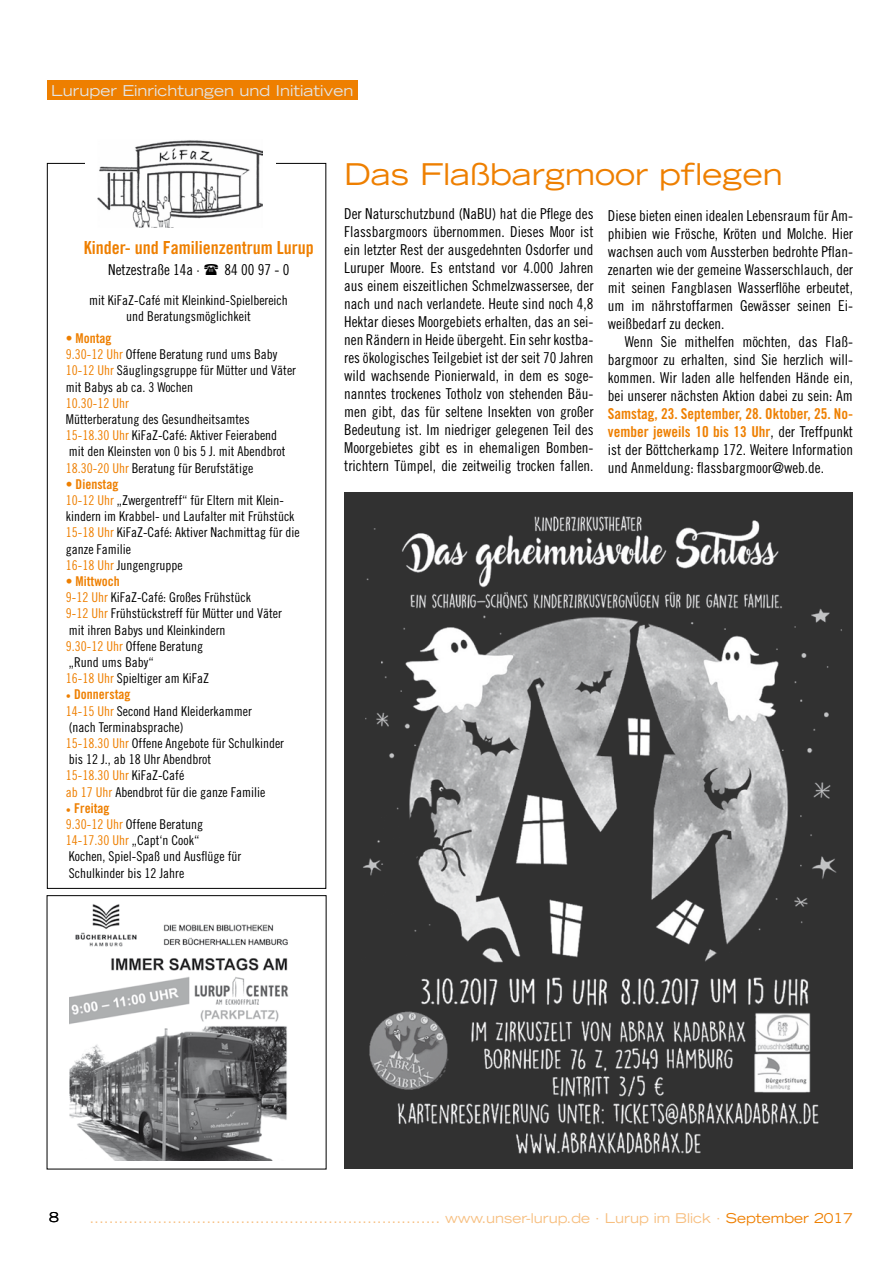
<style>
.page{position:relative;width:893px;height:1263px;background:#fff}
.page>*{position:absolute;margin:0;border:0;box-sizing:border-box;transform-origin:0 0}
.t1{font:expanded 30px "Trade Gothic LH";color:#ee7f00}
.t2{font:18px "Trade Gothic Bold Cond Twenty";color:#ee7f00}
.t3{font:15px/18px "Trade Gothic Cond Eighteen";color:#000;text-align:justify}
.t4{font:15px/18px "Trade Gothic Bold Cond Twenty";color:#ee7f00}
.t5{font:expanded 15px "Trade Gothic LH";color:#e3e4e4}
.t6{font:13.5px/16.2px "Trade Gothic Cond Eighteen";color:#000}
.t7{font:expanded 13.5px "Trade Gothic LH";color:#f7bf80}
.t8{font:13.5px "Trade Gothic Bold Cond Twenty";color:#ee7f00}
.t9{font:13.5px "Trade Gothic Cond Eighteen";color:#ee7f00}
.t10{font:expanded 13.5px "Trade Gothic LH";color:#000}
.s1{color:#ee7f00}
.s2{font-family:"Trade Gothic Cond Eighteen"}
.s3{font-family:"Minion Pro"}
.s4{font-family:"Trade Gothic Cond Eighteen";color:#000}
</style>
<div class="page">
<div style="left:47px;top:81px;width:311px;height:19px;background:#ee7f00"></div>
<img style="left:98px;top:140px;width:164px;height:88px">
<img style="left:344px;top:492px;width:508px;height:677px">
<img style="left:70px;top:904px;width:219px;height:256px">
<p class="t5" style="left:51px;top:80px;width:304px">Luruper Einrichtungen und Initiativen</p>
<p class="t2" style="left:84px;top:236px;width:231px">Kinder- und Familienzentrum Lurup</p>
<p class="t3" style="left:108px;top:260px;width:93px">Netzestraße 14a ·</p>
<p class="t3" style="left:224px;top:260px;width:66px">84 00 97 - 0</p>
<p class="t6" style="left:89px;top:291px;width:200px;text-align:center">mit KiFaZ-Café mit Kleinkind-Spielbereich und Beratungsmöglichkeit</p>
<p class="t8" style="left:66px;top:330px;width:47px">• Montag</p>
<p class="t6" style="left:66px;top:346px;width:232px"><span class="s1">9.30-12 Uhr</span> Offene Beratung rund ums Baby<br><span class="s1">10-12 Uhr</span> Säuglingsgruppe für Mütter und Väter mit Babys ab ca. 3 Wochen</p>
<p class="t9" style="left:66px;top:395px;width:64px">10.30-12 Uhr</p>
<p class="t6" style="left:66px;top:411px;width:221px">Mütterberatung des Gesundheitsamtes <span class="s1">15-18.30 Uhr</span> KiFaZ-Café: Aktiver Feierabend mit den Kleinsten von 0 bis 5 J. mit Abendbrot <span class="s1">18.30-20 Uhr</span> Beratung für Berufstätige</p>
<p class="t8" style="left:66px;top:476px;width:54px"><span class="s2">•</span> Dienstag</p>
<p class="t6" style="left:66px;top:492px;width:235px"><span class="s1">10-12 Uhr</span> „Zwergentreff“ für Eltern mit Klein&shy;kindern im Krabbel- und Laufalter mit Frühstück <span class="s1">15-18 Uhr</span> KiFaZ-Café: Aktiver Nachmittag für die ganze Familie<br><span class="s1">16-18 Uhr</span> Jungengruppe</p>
<p class="t8" style="left:66px;top:573px;width:55px">• Mittwoch</p>
<p class="t6" style="left:66px;top:589px;width:217px"><span class="s1">9-12 Uhr</span> KiFaZ-Café: Großes Frühstück<br><span class="s1">9-12 Uhr</span> Frühstückstreff für Mütter und Väter mit ihren Babys und Kleinkindern<br><span class="s1">9.30-12 Uhr</span> Offene Beratung<br>„Rund ums Baby“<br><span class="s1">16-18 Uhr</span> Spieltiger am KiFaZ</p>
<p class="t8" style="left:66px;top:686px;width:66px"><span class="s3">•</span> Donnerstag</p>
<p class="t6" style="left:66px;top:702px;width:220px"><span class="s1">14-15 Uhr</span> Second Hand Kleiderkammer<br>(nach Terminabsprache)<br><span class="s1">15-18.30 Uhr</span> Offene Angebote für Schulkinder bis 12 J., ab 18 Uhr Abendbrot<br><span class="s1">15-18.30 Uhr</span> KiFaZ-Café<br><span class="s1">ab 17 Uhr</span> Abendbrot für die ganze Familie</p>
<p class="t8" style="left:66px;top:800px;width:45px"><span class="s3">•</span> Freitag</p>
<p class="t6" style="left:66px;top:816px;width:177px"><span class="s1">9.30-12 Uhr</span> Offene Beratung<br><span class="s1">14-17.30 Uhr</span> „Capt‘n Cook“<br>Kochen, Spiel-Spaß und Ausflüge für<br>Schulkinder bis 12 Jahre</p>
<h1 class="t1" style="left:344px;top:154px;width:440px">Das Flaßbargmoor pflegen</h1>
<p class="t3" style="left:344px;top:204px;width:251px">Der Naturschutzbund (NaBU) hat die Pflege des Flassbargmoors übernommen. Dieses Moor ist ein letzter Rest der ausgedehnten Osdorfer und Luruper Moore. Es entstand vor 4.000 Jahren aus einem eiszeitlichen Schmelzwassersee, der nach und nach verlandete. Heute sind noch 4,8<br>Hektar dieses Moorgebiets erhalten, das an sei&shy;nen Rändern in Heide übergeht. Ein sehr kostba&shy;res ökologisches Teilgebiet ist der seit 70 Jahren wild wachsende Pionierwald, in dem es soge&shy;nanntes trockenes Totholz von stehenden Bäu&shy;men gibt, das für seltene Insekten von großer Bedeutung ist. Im niedriger gelegenen Teil des Moorgebietes gibt es in ehemaligen Bomben&shy;trichtern Tümpel, die zeitweilig trocken fallen.</p>
<p class="t3" style="left:608px;top:207px;width:247px">Diese bieten einen idealen Lebensraum für Am&shy;phibien wie Frösche, Kröten und Molche. Hier wachsen auch vom Aussterben bedrohte Pflan&shy;zenarten wie der gemeine Wasserschlauch, der mit seinen Fangblasen Wasserflöhe erbeutet, um im nährstoffarmen Gewässer seinen Ei&shy;weißbedarf zu decken.</p>
<p class="t3" style="left:608px;top:333px;width:247px;text-indent:17px">Wenn Sie mithelfen möchten, das Flaß&shy;bargmoor zu erhalten, sind Sie herzlich will&shy;kommen. Wir laden alle helfenden Hände ein, bei unserer nächsten Aktion dabei zu sein: Am</p>
<p class="t4" style="left:608px;top:405px;width:247px">Samstag, 23. September, 28. Oktober, 25. No&shy;vember jeweils 10 bis 13 Uhr<span class="s4">, der Treffpunkt</span></p>
<p class="t3" style="left:608px;top:441px;width:247px">ist der Böttcherkamp 172. Weitere Information und Anmeldung: flassbargmoor@web.de.</p>
<p class="t10" style="left:49px;top:1209px;width:11px">8</p>
<p class="t7" style="left:89px;top:1209px;width:6px">........................................................................</p>
<p class="t7" style="left:445px;top:1209px;width:409px">www. unser-lurup. de · Lurup im Blick · <span class="s1">September 2017</span></p>
</div>
